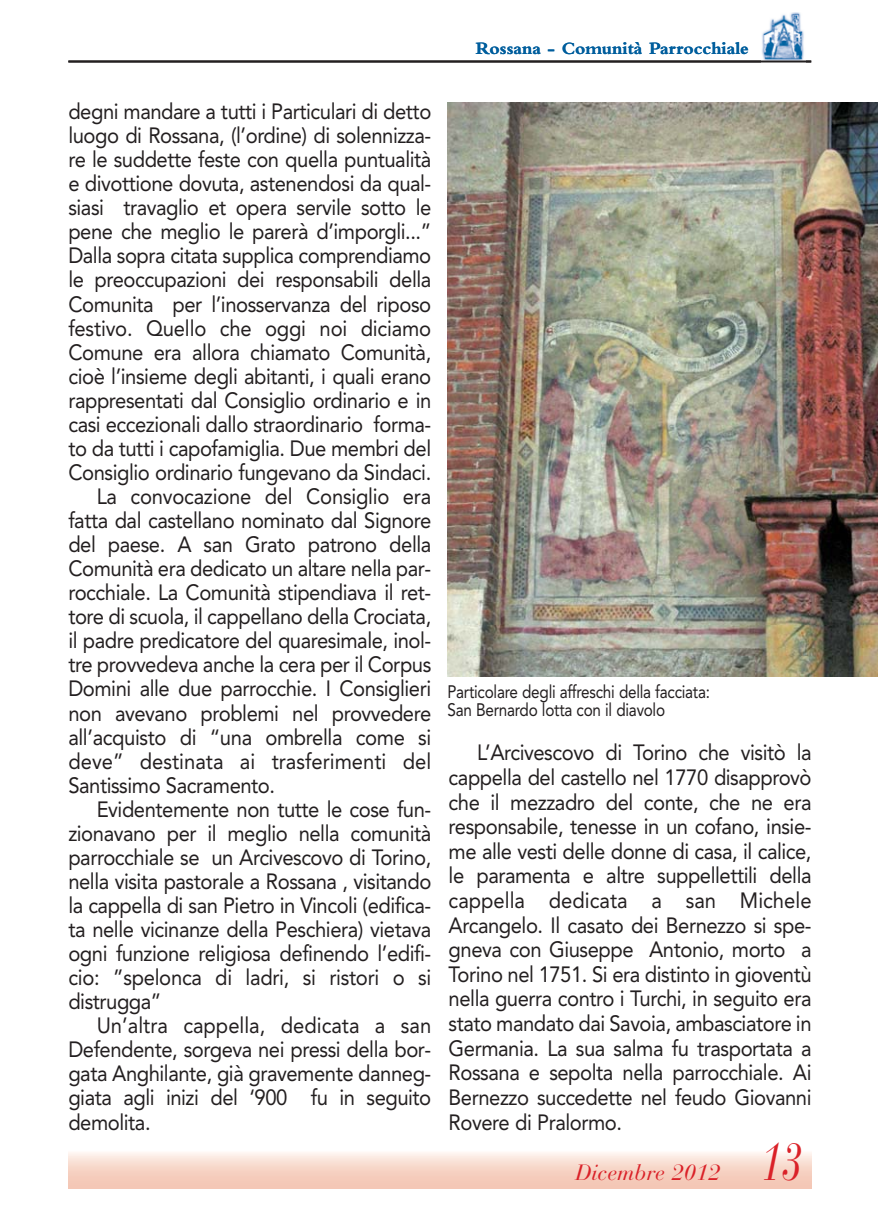
<style>
.page{position:relative;width:878px;height:1218px;background:#fff}
.page>*{position:absolute;margin:0;border:0;box-sizing:border-box;transform-origin:0 0}
.t1{font:italic 52px "Bauer Bodoni";color:#da2128;scale:.7 1}
.t2{font:22px/24.6px "Avenir";letter-spacing:-.02em;color:#231f20;text-align:justify;scale:.92 1}
.t3{font:22px "Avenir";color:#231f20;scale:.92 1}
.t4{font:italic 22px "Bauer Bodoni";color:#da2128}
.t5{font:18px/18px "Avenir";letter-spacing:-.015em;color:#231f20;scale:.85 1}
.t6{font:700 18px "Bembo";color:#005e9d}
</style>
<div class="page">
<img style="left:762px;top:13px;width:44px;height:50px">
<hr style="left:68px;top:60px;width:743px;height:2px;background:#231f20">
<img style="left:447px;top:102px;width:431px;height:574px">
<p class="t6" style="left:476px;top:42px;width:275px">Rossana - Comunità Parrocchiale</p>
<p class="t2" style="left:68px;top:101px;width:396px">degni mandare a tutti i Particulari di detto</p>
<p class="t2" style="left:68px;top:125px;width:396px">luogo di Rossana, (l’ordine) di solennizza-</p>
<p class="t2" style="left:68px;top:149px;width:396px">re le suddette feste con quella puntualità</p>
<p class="t2" style="left:68px;top:173px;width:396px">e divottione dovuta, astenendosi da qual-</p>
<p class="t2" style="left:68px;top:197px;width:396px">siasi travaglio et opera servile sotto le</p>
<p class="t2" style="left:68px;top:221px;width:396px">pene che meglio le parerà d’imporgli...”</p>
<p class="t2" style="left:68px;top:245px;width:396px">Dalla sopra citata supplica comprendiamo</p>
<p class="t2" style="left:68px;top:269px;width:396px">le preoccupazioni dei responsabili della</p>
<p class="t2" style="left:68px;top:293px;width:396px">Comunita per l’inosservanza del riposo</p>
<p class="t2" style="left:68px;top:317px;width:396px">festivo. Quello che oggi noi diciamo</p>
<p class="t2" style="left:68px;top:341px;width:396px">Comune era allora chiamato Comunità,</p>
<p class="t2" style="left:68px;top:365px;width:396px">cioè l’insieme degli abitanti, i quali erano</p>
<p class="t2" style="left:68px;top:390px;width:396px">rappresentati dal Consiglio ordinario e in</p>
<p class="t2" style="left:68px;top:414px;width:396px">casi eccezionali dallo straordinario forma-</p>
<p class="t2" style="left:68px;top:438px;width:396px">to da tutti i capofamiglia. Due membri del</p>
<p class="t2" style="left:68px;top:462px;width:396px">Consiglio ordinario fungevano da Sindaci.</p>
<p class="t2" style="left:97px;top:486px;width:365px">La convocazione del Consiglio era</p>
<p class="t2" style="left:68px;top:510px;width:396px">fatta dal castellano nominato dal Signore</p>
<p class="t2" style="left:68px;top:534px;width:396px">del paese. A san Grato patrono della</p>
<p class="t2" style="left:68px;top:558px;width:396px">Comunità era dedicato un altare nella par-</p>
<p class="t2" style="left:68px;top:582px;width:396px">rocchiale. La Comunità stipendiava il ret-</p>
<p class="t2" style="left:68px;top:606px;width:396px">tore di scuola, il cappellano della Crociata,</p>
<p class="t2" style="left:68px;top:630px;width:396px">il padre predicatore del quaresimale, inol-</p>
<p class="t2" style="left:68px;top:654px;width:396px">tre provvedeva anche la cera per il Corpus</p>
<p class="t2" style="left:68px;top:678px;width:396px">Domini alle due parrocchie. I Consiglieri</p>
<p class="t2" style="left:68px;top:702px;width:396px">non avevano problemi nel provvedere</p>
<p class="t2" style="left:68px;top:726px;width:396px">all’acquisto di “una ombrella come si</p>
<p class="t3" style="left:68px;top:752px;width:396px">deve” destinata ai trasferimenti del</p>
<p class="t2" style="left:68px;top:774px;width:226px">Santissimo Sacramento.</p>
<p class="t2" style="left:97px;top:798px;width:365px">Evidentemente non tutte le cose fun-</p>
<p class="t2" style="left:68px;top:822px;width:396px">zionavano per il meglio nella comunità</p>
<p class="t2" style="left:68px;top:847px;width:396px">parrocchiale se un Arcivescovo di Torino,</p>
<p class="t2" style="left:68px;top:871px;width:396px">nella visita pastorale a Rossana , visitando</p>
<p class="t2" style="left:68px;top:895px;width:396px">la cappella di san Pietro in Vincoli (edifica-</p>
<p class="t2" style="left:68px;top:919px;width:396px">ta nelle vicinanze della Peschiera) vietava</p>
<p class="t2" style="left:68px;top:943px;width:396px">ogni funzione religiosa definendo l’edifi-</p>
<p class="t2" style="left:68px;top:967px;width:396px">cio: ”spelonca di ladri, si ristori o si</p>
<p class="t2" style="left:68px;top:991px;width:103px">distrugga”</p>
<p class="t3" style="left:97px;top:1016px;width:365px">Un’altra cappella, dedicata a san</p>
<p class="t2" style="left:68px;top:1039px;width:396px">Defendente, sorgeva nei pressi della bor-</p>
<p class="t2" style="left:68px;top:1063px;width:396px">gata Anghilante, già gravemente danneg-</p>
<p class="t2" style="left:68px;top:1087px;width:396px">giata agli inizi del ‘900 fu in seguito</p>
<p class="t2" style="left:68px;top:1111px;width:91px">demolita.</p>
<p class="t5" style="left:447px;top:684px;width:310px">Particolare degli affreschi della facciata:<br>San Bernardo lotta con il diavolo</p>
<p class="t2" style="left:449px;top:742px;width:396px;text-indent:28px">L’Arcivescovo di Torino che visitò la cappella del castello nel 1770 disapprovò che il mezzadro del conte, che ne era responsabile, tenesse in un cofano, insie&shy;me alle vesti delle donne di casa, il calice, le paramenta e altre suppellettili della cappella dedicata a san Michele Arcangelo. Il casato dei Bernezzo si spe&shy;gneva con Giuseppe Antonio, morto a Torino nel 1751. Si era distinto in gioventù nella guerra contro i Turchi, in seguito era stato mandato dai Savoia, ambasciatore in Germania. La sua salma fu trasportata a Rossana e sepolta nella parrocchiale. Ai Bernezzo succedette nel feudo Giovanni Rovere di Pralormo.</p>
<p class="t4" style="left:576px;top:1164px;width:146px">Dicembre 2012</p>
<h1 class="t1" style="left:761px;top:1141px;width:59px">13</h1>
</div>
